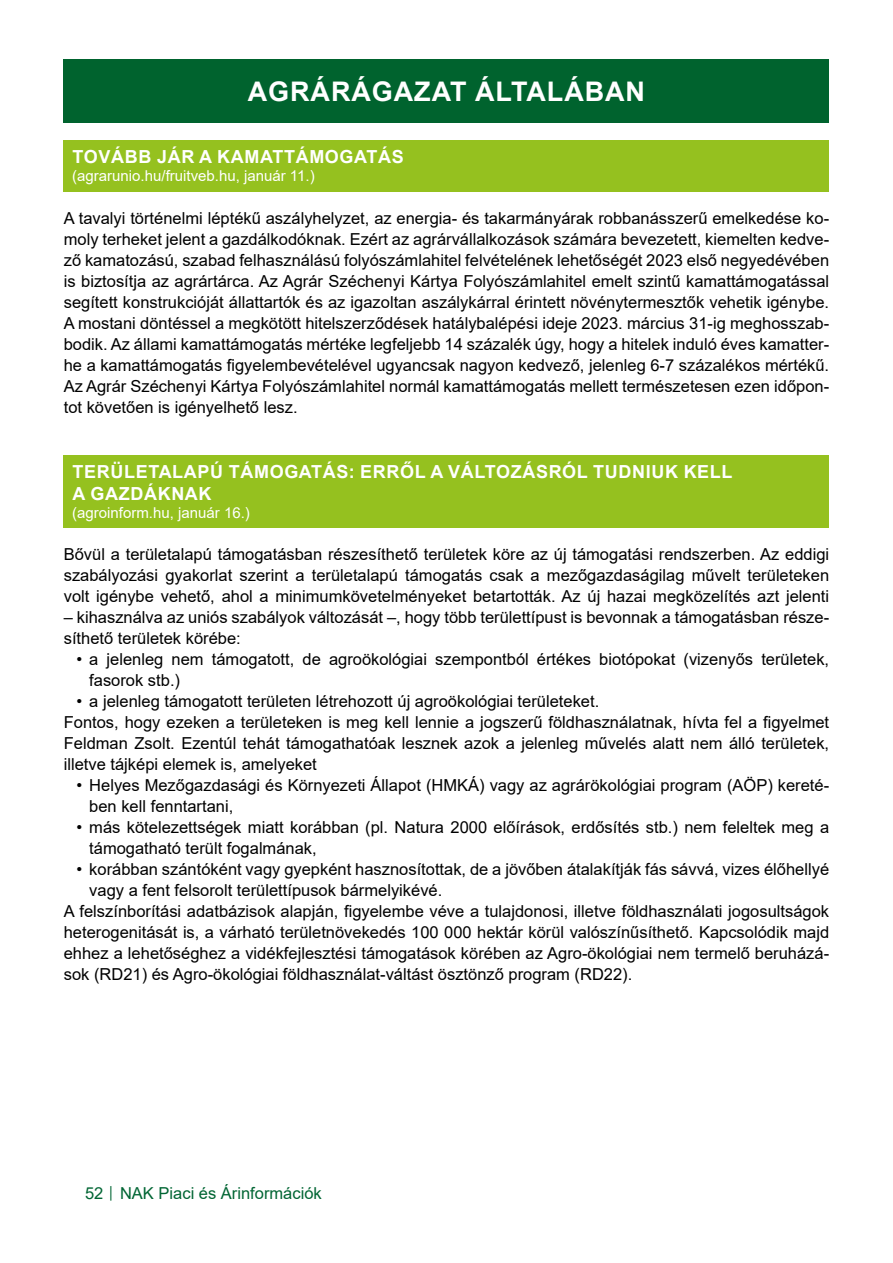
<style>
.page{position:relative;width:893px;height:1263px;background:#fff}
.page>*{position:absolute;margin:0;border:0;box-sizing:border-box;transform-origin:0 0}
.Cím_01_tartalomjegyz{font:700 27px "Arial";letter-spacing:.035em;color:#fff}
.Cím_02{font:700 18px/21.6px "Arial";letter-spacing:.035em;color:#fff}
.Szoveg{font:16.5px/21px "Arial";color:#000}
.t1{font:16.5px "Arial";color:#006533}
.Cím_03{font:15px "Arial";color:#fff}
.s1{font-size:12px}
</style>
<div class="page">
<div style="left:64px;top:60px;width:765px;height:63px;background:#00632e"></div>
<div style="left:64px;top:140px;width:765px;height:51px;background:#95c11f"></div>
<div style="left:64px;top:455px;width:765px;height:73px;background:#95c11f"></div>
<p class="Cím_01_tartalomjegyz" style="left:248px;top:73px;width:399px">AGRÁRÁGAZAT ÁLTALÁBAN</p>
<p class="Cím_02" style="left:73px;top:146px;width:333px">TOVÁBB JÁR A KAMATTÁMOGATÁS</p>
<p class="Cím_03" style="left:72px;top:166px;width:244px">(agrarunio.hu/fruitveb.hu, január 11.)</p>
<p class="Szoveg" style="left:64px;top:208px;width:767px;text-align:justify">A tavalyi történelmi léptékű aszályhelyzet, az energia- és takarmányárak robbanásszerű emelkedése ko&shy;moly terheket jelent a gazdálkodóknak. Ezért az agrárvállalkozások számára bevezetett, kiemelten kedve&shy;ző kamatozású, szabad felhasználású folyószámlahitel felvételének lehetőségét 2023 első negyedévében is biztosítja az agrártárca. Az Agrár Széchenyi Kártya Folyószámlahitel emelt szintű kamattámogatással segített konstrukcióját állattartók és az igazoltan aszálykárral érintett növénytermesztők vehetik igénybe.<br>A mostani döntéssel a megkötött hitelszerződések hatálybalépési ideje 2023. március 31-ig meghosszab&shy;bodik. Az állami kamattámogatás mértéke legfeljebb 14 százalék úgy, hogy a hitelek induló éves kamatter&shy;he a kamattámogatás figyelembevételével ugyancsak nagyon kedvező, jelenleg 6-7 százalékos mértékű.<br>Az Agrár Széchenyi Kártya Folyószámlahitel normál kamattámogatás mellett természetesen ezen időpon&shy;tot követően is igényelhető lesz.</p>
<p class="Cím_02" style="left:73px;top:461px;width:661px">TERÜLETALAPÚ TÁMOGATÁS: ERRŐL A VÁLTOZÁSRÓL TUDNIUK KELL<br>A GAZDÁKNAK</p>
<p class="Cím_03" style="left:72px;top:502px;width:179px">(agroinform.hu, január 16.)</p>
<p class="Szoveg" style="left:64px;top:544px;width:767px;text-align:justify">Bővül a területalapú támogatásban részesíthető területek köre az új támogatási rendszerben. Az eddigi szabályozási gyakorlat szerint a területalapú támogatás csak a mezőgazdaságilag művelt területeken volt igénybe vehető, ahol a minimumkövetelményeket betartották. Az új hazai megközelítés azt jelenti</p>
<p class="Szoveg" style="left:64px;top:607px;width:767px">– kihasználva az uniós szabályok változását –, hogy több területtípust is bevonnak a támogatásban része&shy;síthető területek körébe:</p>
<p class="Szoveg" style="left:89px;top:649px;width:741px;text-indent:-13px">• a jelenleg nem támogatott, de agroökológiai szempontból értékes biotópokat (vizenyős területek, fasorok stb.)</p>
<p class="Szoveg" style="left:77px;top:691px;width:524px">• a jelenleg támogatott területen létrehozott új agroökológiai területeket.</p>
<p class="Szoveg" style="left:64px;top:712px;width:767px;text-align:justify">Fontos, hogy ezeken a területeken is meg kell lennie a jogszerű földhasználatnak, hívta fel a figyelmet Feldman Zsolt. Ezentúl tehát támogathatóak lesznek azok a jelenleg művelés alatt nem álló területek, illetve tájképi elemek is, amelyeket</p>
<p class="Szoveg" style="left:89px;top:775px;width:741px;text-indent:-13px">• Helyes Mezőgazdasági és Környezeti Állapot (HMKÁ) vagy az agrárökológiai program (AÖP) kereté&shy;ben kell fenntartani,</p>
<p class="Szoveg" style="left:89px;top:817px;width:741px;text-indent:-13px">• más kötelezettségek miatt korábban (pl. Natura 2000 előírások, erdősítés stb.) nem feleltek meg a támogatható terült fogalmának,</p>
<p class="Szoveg" style="left:89px;top:859px;width:741px;text-indent:-13px">• korábban szántóként vagy gyepként hasznosítottak, de a jövőben átalakítják fás sávvá, vizes élőhellyé vagy a fent felsorolt területtípusok bármelyikévé.</p>
<p class="Szoveg" style="left:64px;top:901px;width:767px;text-align:justify">A felszínborítási adatbázisok alapján, figyelembe véve a tulajdonosi, illetve földhasználati jogosultságok heterogenitását is, a várható területnövekedés 100 000 hektár körül valószínűsíthető. Kapcsolódik majd ehhez a lehetőséghez a vidékfejlesztési támogatások körében az Agro-ökológiai nem termelő beruházá&shy;sok (RD21) és Agro-ökológiai földhasználat-váltást ösztönző program (RD22).</p>
<p class="t1" style="left:85px;top:1182px;width:238px">52 <span class="s1">│</span> NAK Piaci és Árinformációk</p>
</div>
